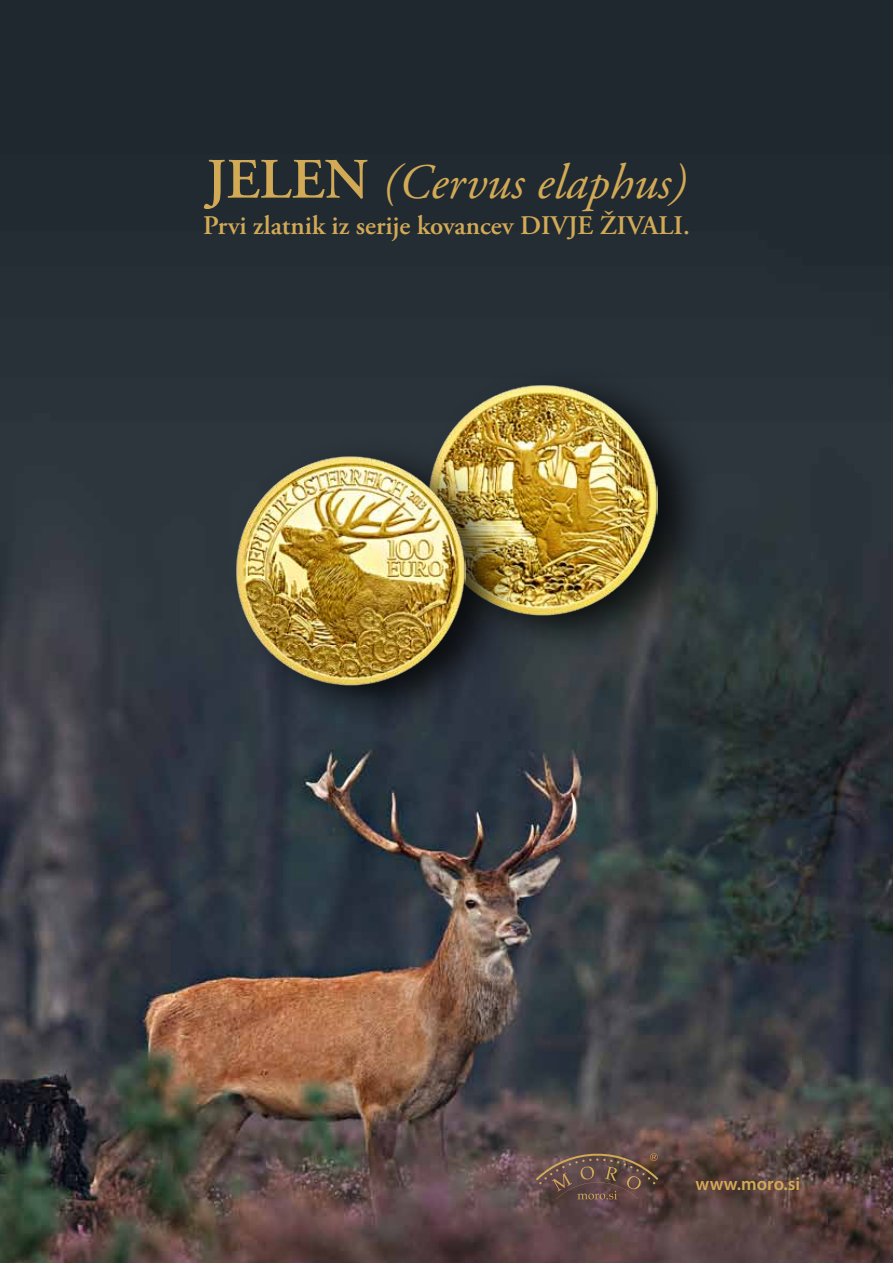
<style>
.page{position:relative;width:893px;height:1263px;background:#fff}
.page>*{position:absolute;margin:0;border:0;box-sizing:border-box;transform-origin:0 0}
.t1{font:italic 49.5px "Adobe Garamond Pro";color:#d2aa56}
.t2{font:600 26.85px "Adobe Garamond Pro";color:#d2aa56}
.t3{font:600 18.45px "Myriad Pro";color:#d2aa56}
.s1{font-weight:600;font-style:normal;font-size:57px}
</style>
<div class="page">
<img style="left:0;top:0;width:893px;height:1263px">
<div style="left:419px;top:363px;width:293px;height:294px;background:#000;opacity:.75"></div>
<img style="left:427px;top:385px;width:231px;height:230px">
<div style="left:227px;top:434px;width:293px;height:294px;background:#000;opacity:.75"></div>
<img style="left:235px;top:455px;width:231px;height:231px">
<svg style="left:536px;top:1145px;width:122px;height:54px;background:#695148"></svg>
<h1 class="t1" style="left:206px;top:152px;width:482px"><span class="s1">JELEN</span> (Cervus elaphus)</h1>
<p class="t2" style="left:203px;top:210px;width:488px">Prvi zlatnik iz serije kovancev DIVJE ŽIVALI.</p>
<p class="t3" style="left:696px;top:1172px;width:106px">www.moro.si</p>
</div>
